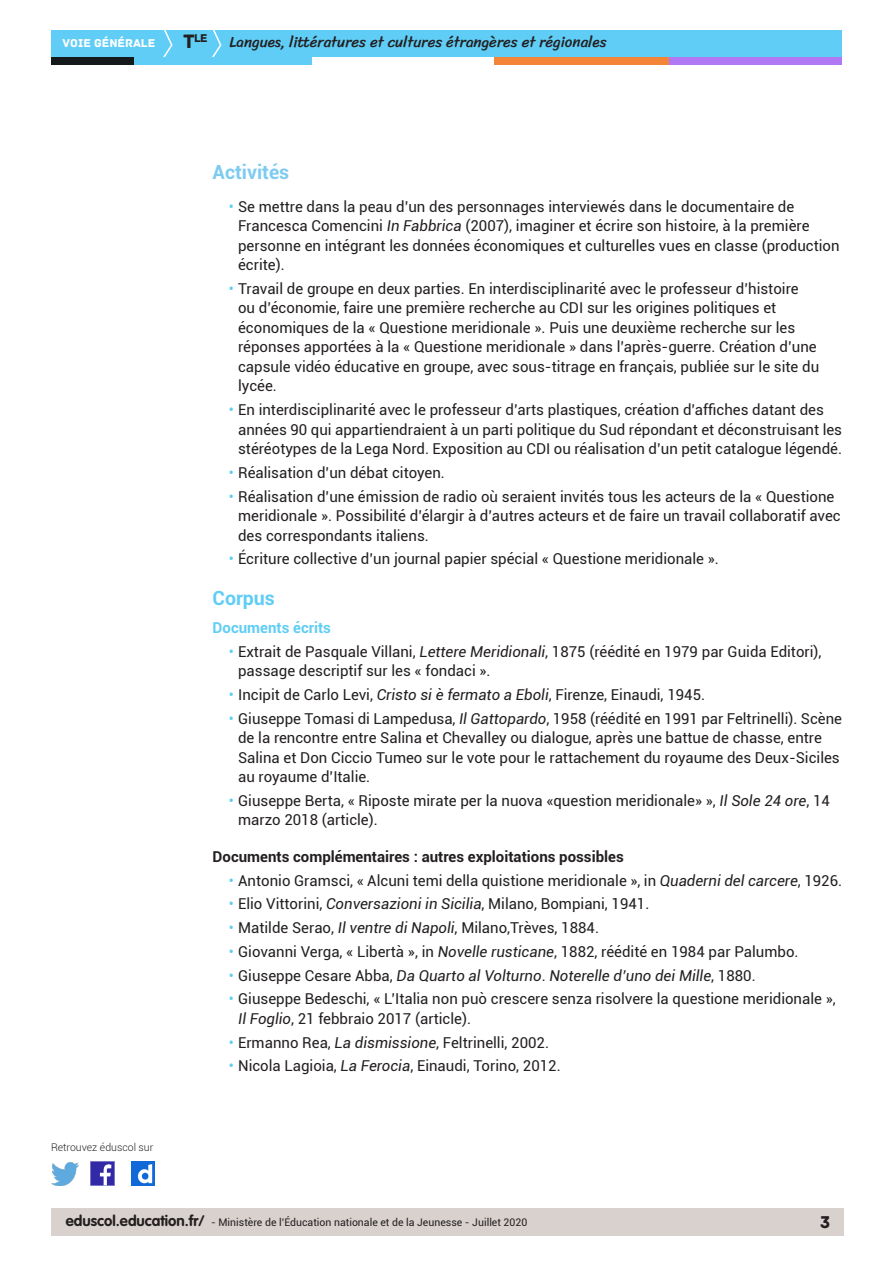
<style>
.page{position:relative;width:893px;height:1263px;background:#fff}
.page>*{position:absolute;margin:0;border:0;box-sizing:border-box;transform-origin:0 0}
._03_titre_2{font:700 19.5px "Roboto";color:#7dcbf1}
._03_titre_2-2{font:700 19.5px "Roboto";color:#5fcdf5}
.t1{font:18px "Archive";color:#231f20}
.t2{font:15px/19.5px "Roboto";color:#231f20}
.t3{font:italic 15px "Roboto";color:#231f20}
._04_titre_4{font:700 15px "Roboto";color:#231f20}
.t4{font:15px "Sriracha";color:#231f20}
._04_titre_3{font:700 15px "Roboto";color:#5fcdf5}
.t5{font:12px "Archive";color:#fff}
.t6{font:11.85px "Archive";color:#231f20}
.t7{font:10.5px "Roboto";color:#231f20}
.t8{font:300 10.5px "Roboto";color:#231f20}
.s1{font-size:20.4px}
.s2{color:#5fcdf5}
.s3{font-style:italic}
.s4{font-style:normal;color:#5fcdf5}
.s5{font-style:normal}
.s6{font-family:"VAG Rounded Std";font-weight:700;font-size:15px}
</style>
<div class="page">
<div style="left:51px;top:1209px;width:792px;height:27px;background:#d8d1ce"></div>
<div style="left:51px;top:30px;width:791px;height:27px;background:#5fcdf5"></div>
<svg style="left:163px;top:30px;width:10px;height:27px"></svg>
<svg style="left:212px;top:30px;width:10px;height:27px"></svg>
<div style="left:133px;top:57px;width:179px;height:8px;background:#5fcdf5"></div>
<div style="left:51px;top:57px;width:82px;height:8px;background:#141a1c"></div>
<div style="left:667px;top:57px;width:175px;height:8px;background:#b078f2"></div>
<div style="left:494px;top:57px;width:175px;height:8px;background:#f48437"></div>
<img style="left:91px;top:1162px;width:23px;height:23px">
<img style="left:51px;top:1163px;width:28px;height:22px">
<img style="left:132px;top:1162px;width:22px;height:23px">
<p class="t6" style="left:183px;top:31px;width:26px"><span class="s1">T</span>le</p>
<p class="t5" style="left:63px;top:36px;width:94px">VOIE GÉNÉRALE</p>
<p class="t4" style="left:230px;top:33px;width:379px">Langues, littératures et cultures étrangères et régionales</p>
<p class="t8" style="left:51px;top:1140px;width:104px">Retrouvez éduscol sur</p>
<p class="_03_titre_2" style="left:213px;top:159px;width:78px">Activités</p>
<p class="t2" style="left:238px;top:196px;width:603px;text-indent:-9px"><span class="s2">•</span> Se mettre dans la peau d’un des personnages interviewés dans le documentaire de Francesca Comencini <span class="s3">In Fabbrica</span> (2007), imaginer et écrire son histoire, à la première personne en intégrant les données économiques et culturelles vues en classe (production écrite).</p>
<p class="t2" style="left:238px;top:278px;width:583px;text-indent:-9px"><span class="s2">•</span> Travail de groupe en deux parties. En interdisciplinarité avec le professeur d’histoire ou d’économie, faire une première recherche au CDI sur les origines politiques et économiques de la « Questione meridionale ». Puis une deuxième recherche sur les réponses apportées à la « Questione meridionale » dans l’après-guerre. Création d’une capsule vidéo éducative en groupe, avec sous-titrage en français, publiée sur le site du lycée.</p>
<p class="t2" style="left:238px;top:400px;width:605px;text-indent:-9px"><span class="s2">•</span> En interdisciplinarité avec le professeur d’arts plastiques, création d’affiches datant des années 90 qui appartiendraient à un parti politique du Sud répondant et déconstruisant les stéréotypes de la Lega Nord. Exposition au CDI ou réalisation d’un petit catalogue légendé.</p>
<p class="t2" style="left:229px;top:462px;width:218px"><span class="s2">•</span> Réalisation d’un débat citoyen.</p>
<p class="t2" style="left:238px;top:486px;width:604px;text-indent:-9px"><span class="s2">•</span> Réalisation d’une émission de radio où seraient invités tous les acteurs de la « Questione meridionale ». Possibilité d’élargir à d’autres acteurs et de faire un travail collaboratif avec des correspondants italiens.</p>
<p class="t2" style="left:229px;top:549px;width:491px"><span class="s2">•</span> Écriture collective d’un journal papier spécial « Questione meridionale ».</p>
<p class="_03_titre_2-2" style="left:213px;top:584px;width:64px">Corpus</p>
<p class="_04_titre_3" style="left:213px;top:617px;width:120px">Documents écrits</p>
<p class="t2" style="left:238px;top:641px;width:585px;text-indent:-9px"><span class="s2">•</span> Extrait de Pasquale Villani, <span class="s3">Lettere Meridionali</span>, 1875 (réédité en 1979 par Guida Editori), passage descriptif sur les « fondaci ».</p>
<p class="t2" style="left:229px;top:684px;width:478px"><span class="s2">•</span> Incipit de Carlo Levi, <span class="s3">Cristo si è fermato a Eboli</span>, Firenze, Einaudi, 1945.</p>
<p class="t2" style="left:238px;top:708px;width:605px;text-indent:-9px"><span class="s2">•</span> Giuseppe Tomasi di Lampedusa, <span class="s3">Il Gattopardo</span>, 1958 (réédité en 1991 par Feltrinelli). Scène de la rencontre entre Salina et Chevalley ou dialogue, après une battue de chasse, entre Salina et Don Ciccio Tumeo sur le vote pour le rattachement du royaume des Deux-Siciles au royaume d’Italie.</p>
<p class="t2" style="left:238px;top:790px;width:593px;text-indent:-9px"><span class="s2">•</span> Giuseppe Berta, « Riposte mirate per la nuova «question meridionale» », <span class="s3">Il Sole 24 ore</span>, 14 marzo 2018 (article).</p>
<p class="_04_titre_4" style="left:213px;top:846px;width:413px">Documents complémentaires : autres exploitations possibles</p>
<p class="t2" style="left:229px;top:870px;width:615px"><span class="s2">•</span> Antonio Gramsci, « Alcuni temi della quistione meridionale », in <span class="s3">Quaderni del carcere</span>, 1926.</p>
<p class="t2" style="left:229px;top:894px;width:422px"><span class="s2">•</span> Elio Vittorini, <span class="s3">Conversazioni in Sicilia</span>, Milano, Bompiani, 1941.</p>
<p class="t2" style="left:229px;top:917px;width:372px"><span class="s2">•</span> Matilde Serao, <span class="s3">Il ventre di Napoli</span>, Milano,Trèves, 1884.</p>
<p class="t2" style="left:229px;top:941px;width:571px"><span class="s2">•</span> Giovanni Verga, « Libertà », in <span class="s3">Novelle rusticane</span>, 1882, réédité en 1984 par Palumbo.</p>
<p class="t3" style="left:229px;top:965px;width:528px"><span class="s4">•</span> <span class="s5">Giuseppe Cesare Abba,</span> Da Quarto al Volturno<span class="s5">.</span> Noterelle d’uno dei Mille<span class="s5">, 1880.</span></p>
<p class="t2" style="left:238px;top:989px;width:599px;text-indent:-9px"><span class="s2">•</span> Giuseppe Bedeschi, « L’Italia non può crescere senza risolvere la questione meridionale »,<br><span class="s3">Il Foglio</span>, 21 febbraio 2017 (article).</p>
<p class="t2" style="left:229px;top:1032px;width:322px"><span class="s2">•</span> Ermanno Rea, <span class="s3">La dismissione</span>, Feltrinelli, 2002.</p>
<p class="t2" style="left:229px;top:1056px;width:333px"><span class="s2">•</span> Nicola Lagioia, <span class="s3">La Ferocia</span>, Einaudi, Torino, 2012.</p>
<p class="t7" style="left:66px;top:1215px;width:463px"><span class="s6">eduscol.education.fr/</span> - Ministère de l’Éducation nationale et de la Jeunesse - Juillet 2020</p>
<p class="t1" style="left:820px;top:1211px;width:12px">3</p>
</div>
